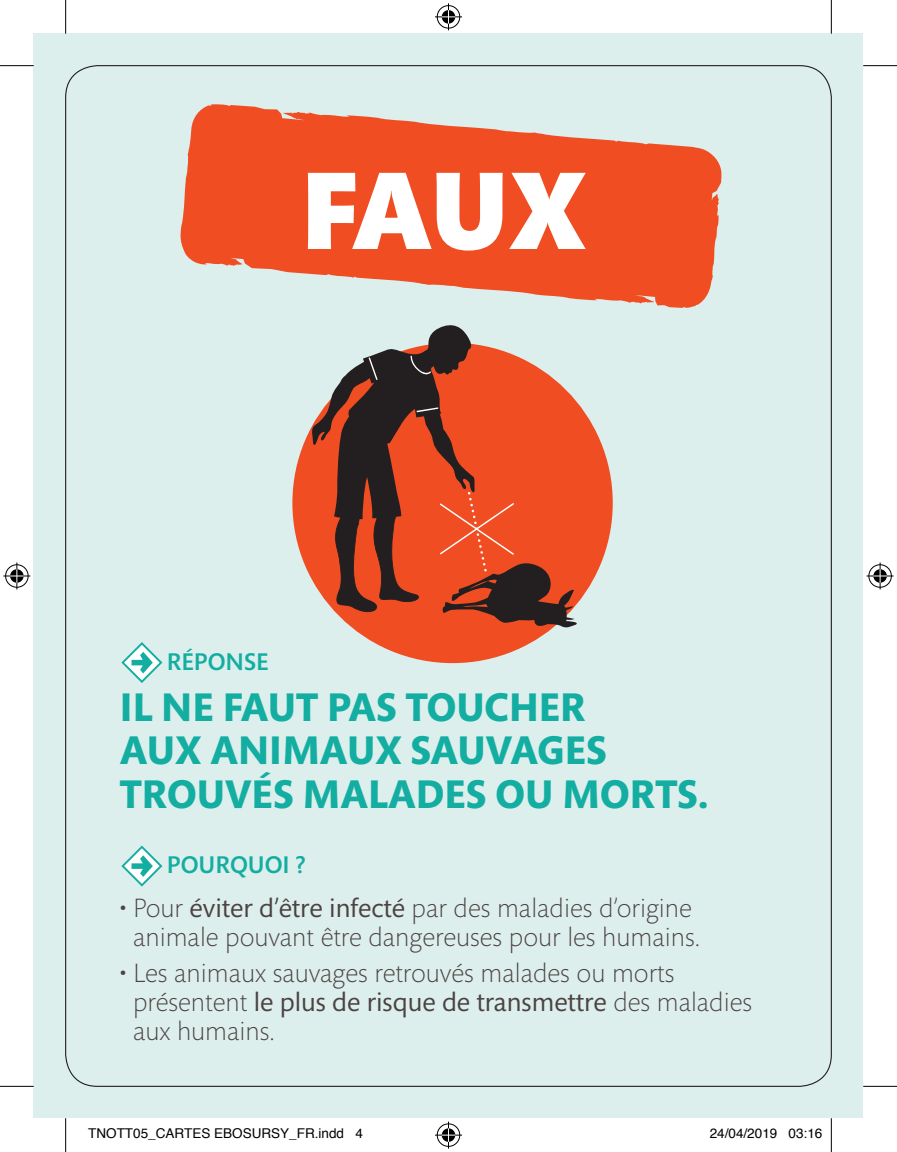
<style>
.page{position:relative;width:897px;height:1152px;background:#fff}
.page>*{position:absolute;margin:0;border:0;box-sizing:border-box;transform-origin:0 0}
.t1{font:900 112.5px "Mundo Sans";color:#fff}
.t2{font:700 40.73px/43.4px "Mundo Sans";color:#13aea1}
.t3{font:300 27px/29.2px "Mundo Sans";color:#4c4341;text-align:center}
.t4{font:500 24.53px "Mundo Sans";color:#13aea1}
.t5{font:13.5px "Helvetica";color:#000}
.s1{font-weight:400}
</style>
<div class="page">
<div style="left:34px;top:34px;width:829px;height:1084px;background:#ddefed"></div>
<svg style="left:121px;top:642px;width:41px;height:41px"></svg>
<svg style="left:121px;top:845px;width:41px;height:41px"></svg>
<div style="left:292px;top:343px;width:320px;height:320px;background:#f04d22;border-radius:50%"></div>
<svg style="left:312px;top:325px;width:265px;height:305px"></svg>
<svg style="left:180px;top:104px;width:541px;height:204px;fill:#f04d22"></svg>
<svg style="left:712px;top:196px;width:7px;height:6px"></svg>
<svg style="left:641px;top:296px;width:7px;height:7px"></svg>
<svg style="left:230px;top:259px;width:8px;height:7px"></svg>
<hr style="left:0;top:65px;width:34px;height:1px;background:#000">
<hr style="left:863px;top:65px;width:34px;height:1px;background:#000">
<hr style="left:0;top:1086px;width:34px;height:1px;background:#000">
<hr style="left:863px;top:1086px;width:34px;height:1px;background:#000">
<hr style="left:65px;top:0;width:1px;height:34px;background:#000">
<hr style="left:65px;top:1118px;width:1px;height:34px;background:#000">
<hr style="left:831px;top:0;width:1px;height:34px;background:#000">
<hr style="left:831px;top:1118px;width:1px;height:34px;background:#000">
<svg style="left:435px;top:3px;width:27px;height:27px"></svg>
<svg style="left:435px;top:1121px;width:27px;height:27px"></svg>
<svg style="left:3px;top:562px;width:27px;height:27px"></svg>
<svg style="left:866px;top:562px;width:27px;height:27px"></svg>
<p class="t1" style="left:301px;top:149px;width:286px">FAUX</p>
<p class="t4" style="left:167px;top:648px;width:103px">RÉPONSE</p>
<p class="t2" style="left:120px;top:686px;width:590px">IL NE FAUT PAS TOUCHER<br>AUX ANIMAUX SAUVAGES<br>TROUVÉS MALADES OU MORTS.</p>
<p class="t4" style="left:167px;top:852px;width:140px">POURQUOI ?</p>
<p class="t3" style="left:120px;top:894px;width:581px">• Pour <span class="s1">éviter d’être infecté</span> par des maladies d’origine animale pouvant être dangereuses pour les humains.</p>
<p class="t3" style="left:133px;top:959px;width:620px;text-align:left;text-indent:-13px">• Les animaux sauvages retrouvés malades ou morts présentent <span class="s1">le plus de risque de transmettre</span> des maladies aux humains.</p>
<p class="t5" style="left:88px;top:1123px;width:276px">TNOTT05_CARTES EBOSURSY_FR.indd 4</p>
<p class="t5" style="left:709px;top:1123px;width:114px">24/04/2019 03:16</p>
</div>
